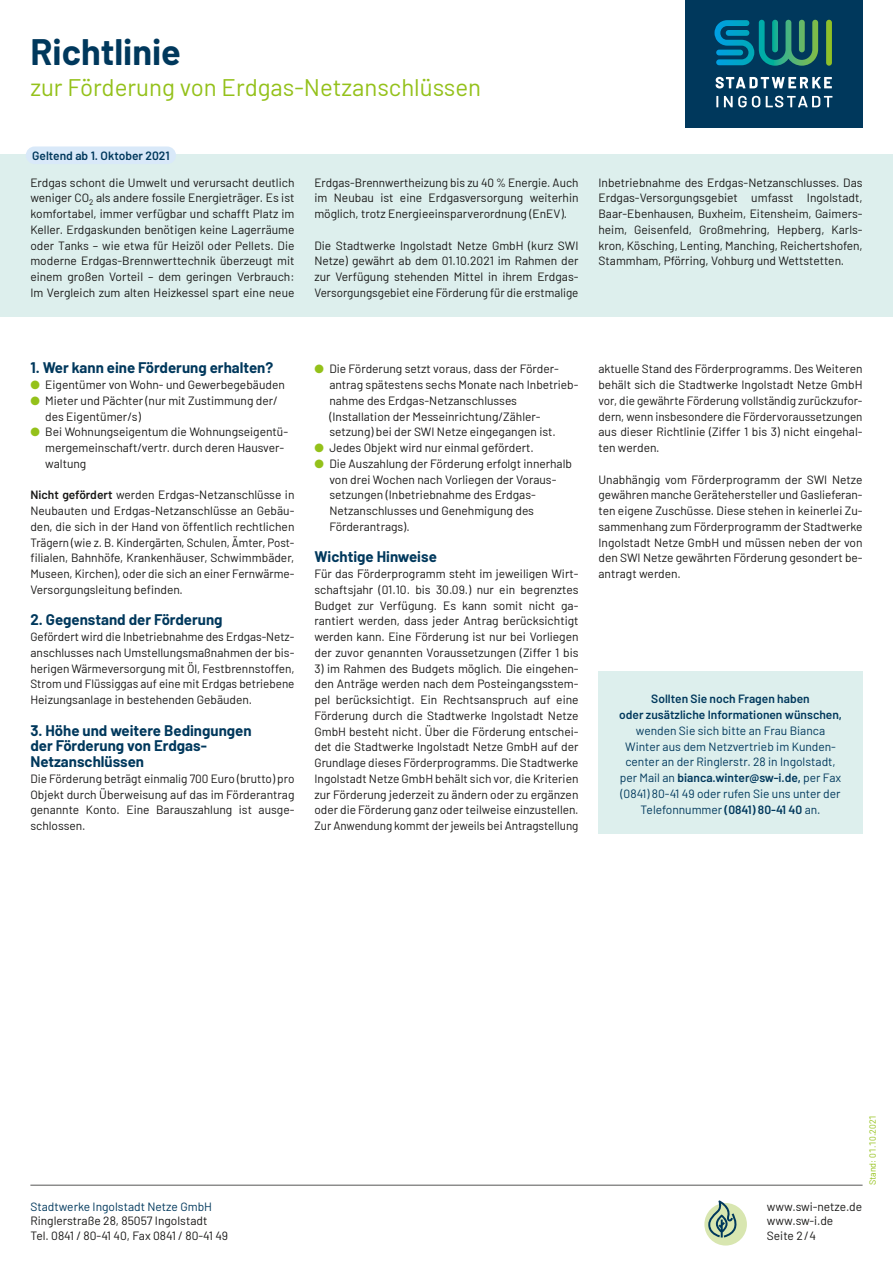
<style>
.page{position:relative;width:893px;height:1263px;background:#fff}
.page>*{position:absolute;margin:0;border:0;box-sizing:border-box;transform-origin:0 0}
.swi20-Titel_h1_Titel{font:700 36px "Barlow";color:#00385c}
.swi20-Titel_h1_Titel-2{font:24px "Barlow";color:#94c11a}
.swi20-Vertrag_h2_Fliesstextheadline{font:700 15px/15.8px "Barlow";color:#00385c}
.swi20-Text_p_Fliesstext{font:12px/15.8px "Barlow";color:#181716;text-align:justify}
.swi20-Hinweis_zentriert{font:12px/15.8px "Barlow";color:#00385c;text-align:center}
.swi20-Text_p_Geltend{font:600 12px "Barlow";color:#00385c}
.t1{font:9px "Barlow";color:#94c11a}
.s1{color:#94c11a}
.s2{font-weight:600}
</style>
<div class="page">
<hr style="left:30px;top:1185px;width:833px;height:1px;background:#565655">
<div style="left:685px;top:0;width:178px;height:128px;background:#00385c"></div>
<svg style="left:714px;top:20px;width:118px;height:46px"></svg>
<svg style="left:716px;top:77px;width:116px;height:11px"></svg>
<svg style="left:716px;top:96px;width:2px;height:11px"></svg>
<svg style="left:724px;top:96px;width:36px;height:11px"></svg>
<svg style="left:766px;top:96px;width:66px;height:11px"></svg>
<div style="left:704px;top:1203px;width:43px;height:42px;background:#d8e6b0;border-radius:50%"></div>
<svg style="left:708px;top:1200px;width:30px;height:37px"></svg>
<div style="left:0;top:155px;width:893px;height:162px;background:#ddefed"></div>
<div style="left:26px;top:146px;width:150px;height:18px;background:#d9e9f9;border-radius:9px"></div>
<div style="left:598px;top:671px;width:265px;height:162px;background:#ddefed"></div>
<h1 class="swi20-Titel_h1_Titel" style="left:30px;top:26px;width:152px">Richtlinie</h1>
<h1 class="swi20-Titel_h1_Titel-2" style="left:30px;top:70px;width:452px">zur Förderung von Erdgas-Netzanschlüssen</h1>
<p class="swi20-Text_p_Geltend" style="left:32px;top:146px;width:139px">Geltend ab 1. Oktober 2021</p>
<p class="swi20-Text_p_Fliesstext" style="left:30px;top:173px;width:266px">Erdgas schont die Umwelt und verursacht deutlich weniger CO<sub>2</sub> als andere fossile Energieträger. Es ist komfortabel, immer verfügbar und schafft Platz im Keller. Erdgaskunden benötigen keine Lagerräume oder Tanks – wie etwa für Heizöl oder Pellets. Die moderne Erdgas-Brennwerttechnik überzeugt mit einem großen Vorteil – dem geringen Verbrauch:<br>Im Vergleich zum alten Heizkessel spart eine neue</p>
<p class="swi20-Text_p_Fliesstext" style="left:314px;top:173px;width:266px">Erdgas-Brennwertheizung bis zu 40 % Energie. Auch im Neubau ist eine Erdgasversorgung weiterhin möglich, trotz Energieeinsparverordnung (EnEV).</p>
<p class="swi20-Text_p_Fliesstext" style="left:314px;top:236px;width:266px">Die Stadtwerke Ingolstadt Netze GmbH (kurz SWI Netze) gewährt ab dem 01.10.2021 im Rahmen der zur Verfügung stehenden Mittel in ihrem Erdgas-Versorgungsgebiet eine Förderung für die erstmalige</p>
<p class="swi20-Text_p_Fliesstext" style="left:598px;top:173px;width:266px">Inbetriebnahme des Erdgas-Netzanschlusses. Das Erdgas-Versorgungsgebiet umfasst Ingolstadt, Baar-Ebenhausen, Buxheim, Eitensheim, Gaimers&shy;heim, Geisenfeld, Großmehring, Hepberg, Karls&shy;kron, Kösching, Lenting, Manching, Reichertshofen, Stammham, Pförring, Vohburg und Wettstetten.</p>
<h2 class="swi20-Vertrag_h2_Fliesstextheadline" style="left:30px;top:359px;width:244px">1. Wer kann eine Förderung erhalten?</h2>
<p class="swi20-Text_p_Fliesstext" style="left:30px;top:376px;width:256px"><span class="s1">●</span> Eigentümer von Wohn- und Gewerbegebäuden</p>
<p class="swi20-Text_p_Fliesstext" style="left:45px;top:392px;width:234px;text-indent:-15px"><span class="s1">●</span> Mieter und Pächter (nur mit Zustimmung der/ des Eigentümer/s)</p>
<p class="swi20-Text_p_Fliesstext" style="left:45px;top:423px;width:244px;text-align:left;text-indent:-15px"><span class="s1">●</span> Bei Wohnungseigentum die Wohnungseigentü&shy;mergemeinschaft/vertr. durch deren Hausver&shy;waltung</p>
<p class="swi20-Text_p_Fliesstext" style="left:30px;top:486px;width:266px"><span class="s2">Nicht gefördert</span> werden Erdgas-Netzanschlüsse in Neubauten und Erdgas-Netzanschlüsse an Gebäu&shy;den, die sich in der Hand von öffentlich rechtlichen Trägern (wie z. B. Kindergärten, Schulen, Ämter, Post&shy;filialen, Bahnhöfe, Krankenhäuser, Schwimmbäder, Museen, Kirchen), oder die sich an einer Fernwärme-Versorgungsleitung befinden.</p>
<h2 class="swi20-Vertrag_h2_Fliesstextheadline" style="left:30px;top:611px;width:194px">2. Gegenstand der Förderung</h2>
<p class="swi20-Text_p_Fliesstext" style="left:30px;top:628px;width:266px">Gefördert wird die Inbetriebnahme des Erdgas-Netz&shy;anschlusses nach Umstellungsmaßnahmen der bis&shy;herigen Wärmeversorgung mit Öl, Festbrennstoffen, Strom und Flüssiggas auf eine mit Erdgas betriebene Heizungsanlage in bestehenden Gebäuden.</p>
<h2 class="swi20-Vertrag_h2_Fliesstextheadline" style="left:30px;top:721px;width:223px">3. Höhe und weitere Bedingungen der Förderung von Erdgas-<br>Netzanschlüssen</h2>
<p class="swi20-Text_p_Fliesstext" style="left:30px;top:770px;width:266px">Die Förderung beträgt einmalig 700 Euro (brutto) pro Objekt durch Überweisung auf das im Förderantrag genannte Konto. Eine Barauszahlung ist ausge&shy;schlossen.</p>
<p class="swi20-Text_p_Fliesstext" style="left:329px;top:360px;width:251px;text-align:left;text-indent:-15px"><span class="s1">●</span> Die Förderung setzt voraus, dass der Förder&shy;antrag spätestens sechs Monate nach Inbetrieb&shy;nahme des Erdgas-Netzanschlusses (Installation der Messeinrichtung/Zähler&shy;setzung) bei der SWI Netze eingegangen ist.</p>
<p class="swi20-Text_p_Fliesstext" style="left:314px;top:439px;width:221px"><span class="s1">●</span> Jedes Objekt wird nur einmal gefördert.</p>
<p class="swi20-Text_p_Fliesstext" style="left:329px;top:455px;width:244px;text-align:left;text-indent:-15px"><span class="s1">●</span> Die Auszahlung der Förderung erfolgt innerhalb von drei Wochen nach Vorliegen der Voraus&shy;setzungen (Inbetriebnahme des Erdgas-Netzanschlusses und Genehmigung des Förderantrags).</p>
<h2 class="swi20-Vertrag_h2_Fliesstextheadline" style="left:314px;top:548px;width:124px">Wichtige Hinweise</h2>
<p class="swi20-Text_p_Fliesstext" style="left:314px;top:565px;width:266px">Für das Förderprogramm steht im jeweiligen Wirt&shy;schaftsjahr (01.10. bis 30.09.) nur ein begrenztes Budget zur Verfügung. Es kann somit nicht ga&shy;rantiert werden, dass jeder Antrag berücksichtigt werden kann. Eine Förderung ist nur bei Vorliegen der zuvor genannten Voraussetzungen (Ziffer 1 bis</p>
<p class="swi20-Text_p_Fliesstext" style="left:314px;top:660px;width:266px">3) im Rahmen des Budgets möglich. Die eingehen&shy;den Anträge werden nach dem Posteingangsstem&shy;pel berücksichtigt. Ein Rechtsanspruch auf eine Förderung durch die Stadtwerke Ingolstadt Netze GmbH besteht nicht. Über die Förderung entschei&shy;det die Stadtwerke Ingolstadt Netze GmbH auf der Grundlage dieses Förderprogramms. Die Stadtwerke Ingolstadt Netze GmbH behält sich vor, die Kriterien zur Förderung jederzeit zu ändern oder zu ergänzen oder die Förderung ganz oder teilweise einzustellen.<br>Zur Anwendung kommt der jeweils bei Antragstellung</p>
<p class="swi20-Text_p_Fliesstext" style="left:598px;top:360px;width:266px">aktuelle Stand des Förderprogramms. Des Weiteren behält sich die Stadtwerke Ingolstadt Netze GmbH vor, die gewährte Förderung vollständig zurückzufor&shy;dern, wenn insbesondere die Fördervoraussetzungen aus dieser Richtlinie (Ziffer 1 bis 3) nicht eingehal&shy;ten werden.</p>
<p class="swi20-Text_p_Fliesstext" style="left:598px;top:471px;width:266px">Unabhängig vom Förderprogramm der SWI Netze gewähren manche Gerätehersteller und Gaslieferan&shy;ten eigene Zuschüsse. Diese stehen in keinerlei Zu&shy;sammenhang zum Förderprogramm der Stadtwerke Ingolstadt Netze GmbH und müssen neben der von den SWI Netze gewährten Förderung gesondert be&shy;antragt werden.</p>
<p class="swi20-Hinweis_zentriert" style="left:619px;top:690px;width:224px"><span class="s2">Sollten Sie noch Fragen haben<br>oder zusätzliche Informationen wünschen, </span>wenden Sie sich bitte an Frau Bianca Winter aus dem Netzvertrieb im Kunden&shy;center an der Ringlerstr. 28 in Ingolstadt, per Mail an <span class="s2">bianca.winter@sw-i.de,</span> per Fax (0841) 80-41 49 oder rufen Sie uns unter der Telefonnummer <span class="s2">(0841) 80-41 40</span> an.</p>
<p class="swi20-Hinweis_zentriert" style="left:30px;top:1198px;width:183px">Stadtwerke Ingolstadt Netze GmbH</p>
<p class="swi20-Text_p_Fliesstext" style="left:30px;top:1213px;width:199px;line-height:14.2px">Ringlerstraße 28, 85057 Ingolstadt<br>Tel. 0841 / 80-41 40, Fax 0841 / 80-41 49</p>
<p class="swi20-Text_p_Fliesstext" style="left:767px;top:1198px;width:97px;line-height:14.2px;text-align:left">www.swi-netze.de www.sw-i.de<br>Seite 2/4</p>
<p class="t1" style="left:866px;top:1185px;width:72px;rotate:-90deg">Stand: 01.10.2021</p>
</div>
